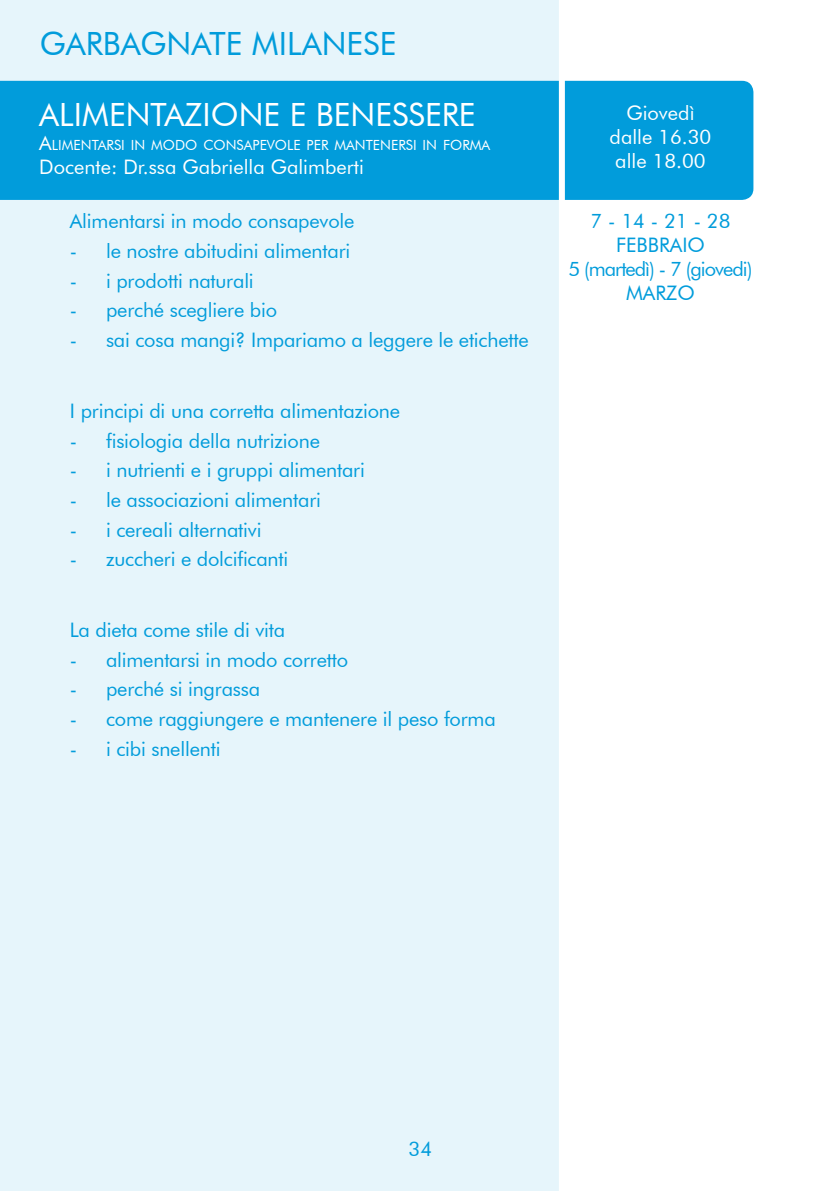
<style>
.page{position:relative;width:840px;height:1191px;background:#fff}
.page>*{position:absolute;margin:0;border:0;box-sizing:border-box;transform-origin:0 0}
.t1{font:32px "Futura BT";color:#fff}
.t2{font:32px "Futura BT";color:#019cdb}
.t3{font:20px/24px "Futura BT";letter-spacing:-.01em;color:#019cdb;text-align:center}
.t4{font:20px/24px "Futura BT";color:#fff;text-align:center}
.t5{font:14px "Futura BT";color:#fff}
.s1{font-size:20px}
</style>
<div class="page">
<div style="left:0;top:0;width:560px;height:1191px;background:#e6f5fb"></div>
<div style="left:0;top:81px;width:753px;height:119px;background:#019cdb"></div>
<div style="left:558px;top:0;width:6px;height:1191px;background:#fff"></div>
<h1 class="t2" style="left:40px;top:24px;width:358px">GARBAGNATE MILANESE</h1>
<h1 class="t1" style="left:39px;top:95px;width:437px">ALIMENTAZIONE E BENESSERE</h1>
<p class="t5" style="left:39px;top:136px;width:452px"><span class="s1">A</span>LIMENTARSI IN MODO CONSAPEVOLE PER MANTENERSI IN FORMA</p>
<p class="t4" style="left:39px;top:155px;width:326px">Docente: Dr.ssa Gabriella Galimberti</p>
<p class="t3" style="left:70px;top:209px;width:286px">Alimentarsi in modo consapevole</p>
<p class="t3" style="left:70px;top:239px;width:282px">- le nostre abitudini alimentari</p>
<p class="t3" style="left:70px;top:268px;width:185px">- i prodotti naturali</p>
<p class="t3" style="left:70px;top:298px;width:208px">- perché scegliere bio</p>
<p class="t3" style="left:70px;top:328px;width:460px">- sai cosa mangi? Impariamo a leggere le etichette</p>
<p class="t3" style="left:70px;top:398px;width:331px">I principi di una corretta alimentazione</p>
<p class="t3" style="left:70px;top:428px;width:251px">- fisiologia della nutrizione</p>
<p class="t3" style="left:70px;top:458px;width:296px">- i nutrienti e i gruppi alimentari</p>
<p class="t3" style="left:70px;top:487px;width:252px">- le associazioni alimentari</p>
<p class="t3" style="left:70px;top:517px;width:193px">- i cereali alternativi</p>
<p class="t3" style="left:70px;top:547px;width:220px">- zuccheri e dolcificanti</p>
<p class="t3" style="left:70px;top:617px;width:217px">La dieta come stile di vita</p>
<p class="t3" style="left:70px;top:647px;width:279px">- alimentarsi in modo corretto</p>
<p class="t3" style="left:70px;top:677px;width:191px">- perché si ingrassa</p>
<p class="t3" style="left:70px;top:706px;width:427px">- come raggiungere e mantenere il peso forma</p>
<p class="t3" style="left:70px;top:736px;width:152px">- i cibi snellenti</p>
<p class="t4" style="left:609px;top:101px;width:103px">Giovedì dalle 16.30 alle 18.00</p>
<p class="t3" style="left:568px;top:209px;width:185px">7 - 14 - 21 - 28<br>FEBBRAIO<br>5 (martedì) - 7 (giovedi)<br>MARZO</p>
<p class="t3" style="left:408px;top:1136px;width:25px">34</p>
</div>
